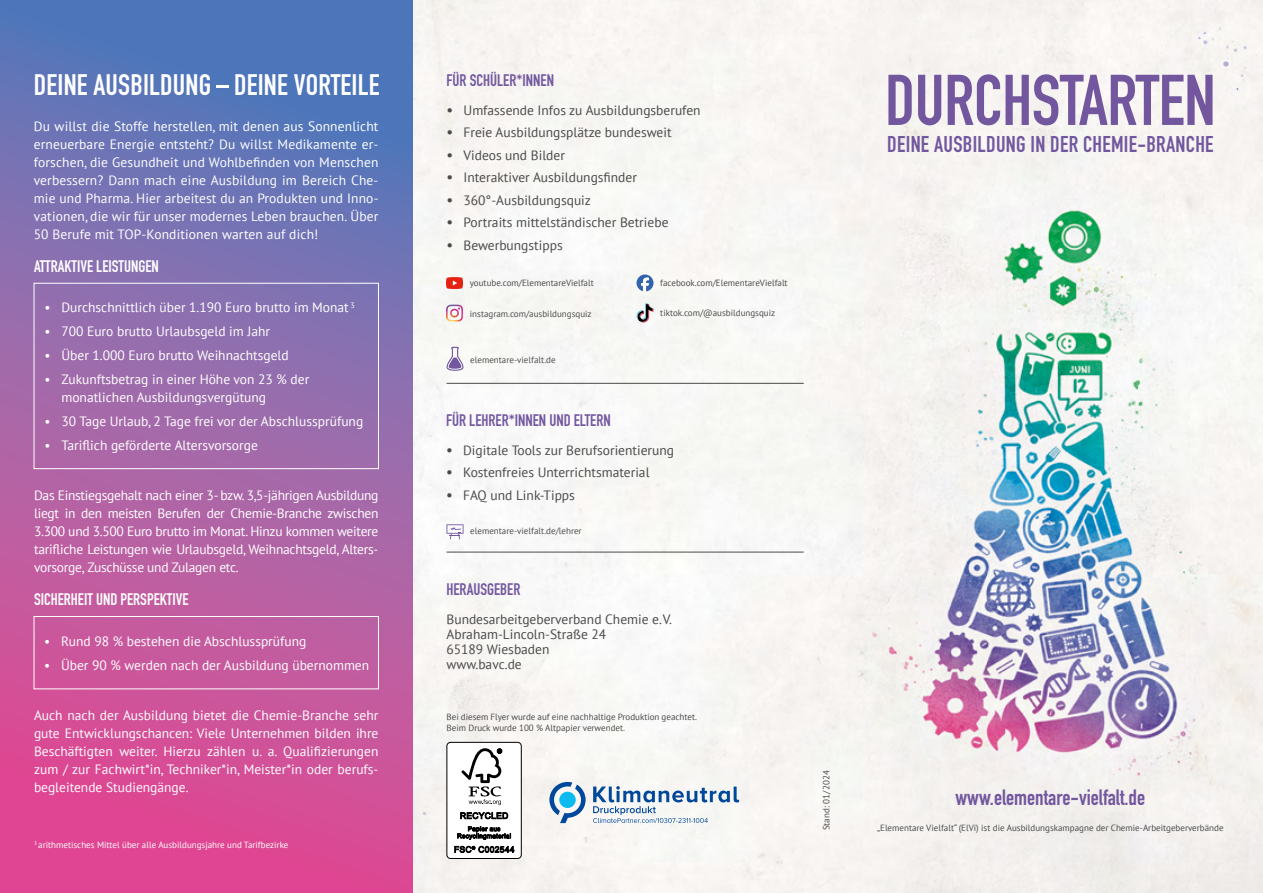
<style>
.page{position:relative;width:1263px;height:893px;background:#fff}
.page>*{position:absolute;margin:0;border:0;box-sizing:border-box;transform-origin:0 0}
.t1{font:70.5px "DIN Engschrift LT Pro";letter-spacing:-.005em;color:#72579f}
.t2{font:29.25px "DIN Engschrift LT Pro";letter-spacing:.005em;color:#fff}
.t3{font:22.5px "DIN Engschrift LT Pro";letter-spacing:.015em;color:#72579f}
.t4{font:21.9px "DIN Engschrift LT Pro";color:#72579f}
.t5{font:16.5px "DIN Engschrift LT Pro";color:#72579f}
.t6{font:16.5px "DIN Engschrift LT Pro";color:#fff}
.t7{font:13.5px/18px "PT Sans";color:#fff;text-align:justify}
.t8{font:13.5px/15px "PT Sans";color:#4a4a49}
.t9{font:9px/10.4px "PT Sans";color:#4a4a49}
.t10{font:9px "PT Sans";color:#fff}
.s1{font-size:15px}
</style>
<div class="page">
<img style="left:412px;top:0;width:851px;height:893px">
<svg style="left:0;top:0;width:412px;height:893px;background:#9d64a8"></svg>
<svg style="left:446px;top:347px;width:18px;height:24px"></svg>
<hr style="left:446px;top:383px;width:358px;height:1px;background:#4a4a49">
<svg style="left:446px;top:524px;width:17px;height:15px"></svg>
<hr style="left:446px;top:552px;width:358px;height:1px;background:#4a4a49">
<svg style="left:216px;top:85px;width:13px;height:3px"></svg>
<svg style="left:636px;top:274px;width:17px;height:17px"></svg>
<svg style="left:446px;top:305px;width:17px;height:17px"></svg>
<svg style="left:446px;top:277px;width:17px;height:12px"></svg>
<svg style="left:636px;top:303px;width:17px;height:20px"></svg>
<div style="left:34px;top:283px;width:345px;height:186px;border:1px solid #fff"></div>
<div style="left:34px;top:616px;width:345px;height:73px;border:1px solid #fff"></div>
<div style="left:447px;top:742px;width:74px;height:116px;background:#fff;border-radius:4px"></div>
<div style="left:446px;top:742px;width:76px;height:117px;border:1px solid #000;border-radius:4px"></div>
<svg style="left:461px;top:748px;width:41px;height:57px"></svg>
<svg style="left:460px;top:812px;width:48px;height:7px"></svg>
<svg style="left:457px;top:826px;width:54px;height:14px"></svg>
<svg style="left:454px;top:846px;width:60px;height:7px"></svg>
<svg style="left:549px;top:782px;width:37px;height:41px"></svg>
<svg style="left:593px;top:786px;width:146px;height:37px"></svg>
<h2 class="t2" style="left:34px;top:68px;width:347px">DEINE AUSBILDUNG DEINE VORTEILE</h2>
<p class="t7" style="left:34px;top:117px;width:346px">Du willst die Stoffe herstellen, mit denen aus Sonnenlicht erneuerbare Energie entsteht? Du willst Medikamente er&shy;forschen, die Gesundheit und Wohlbefinden von Menschen verbessern? Dann mach eine Ausbildung im Bereich Che&shy;mie und Pharma. Hier arbeitest du an Produkten und Inno&shy;vationen, die wir für unser modernes Leben brauchen. Über 50 Berufe mit TOP-Konditionen warten auf dich!</p>
<p class="t6" style="left:34px;top:256px;width:126px">ATTRAKTIVE LEISTUNGEN</p>
<p class="t7" style="left:44px;top:298px;width:312px">• Durchschnittlich über 1.190 Euro brutto im Monat <sup>3</sup></p>
<p class="t7" style="left:44px;top:322px;width:227px">• 700 Euro brutto Urlaubsgeld im Jahr</p>
<p class="t7" style="left:44px;top:346px;width:246px">• Über 1.000 Euro brutto Weihnachtsgeld</p>
<p class="t7" style="left:61px;top:370px;width:249px;text-indent:-17px">• Zukunftsbetrag in einer Höhe von 23 % der monatlichen Ausbildungsvergütung</p>
<p class="t7" style="left:44px;top:412px;width:320px">• 30 Tage Urlaub, 2 Tage frei vor der Abschlussprüfung</p>
<p class="t7" style="left:44px;top:436px;width:215px">• Tariflich geförderte Altersvorsorge</p>
<p class="t7" style="left:34px;top:486px;width:346px">Das Einstiegsgehalt nach einer 3- bzw. 3,5-jährigen Ausbildung liegt in den meisten Berufen der Chemie-Branche zwischen 3.300 und 3.500 Euro brutto im Monat. Hinzu kommen weitere tarifliche Leistungen wie Urlaubsgeld, Weihnachtsgeld, Alters&shy;vorsorge, Zuschüsse und Zulagen etc.</p>
<p class="t6" style="left:34px;top:589px;width:156px">SICHERHEIT UND PERSPEKTIVE</p>
<p class="t7" style="left:44px;top:632px;width:264px">• Rund 98 % bestehen die Abschlussprüfung</p>
<p class="t7" style="left:44px;top:656px;width:327px">• Über 90 % werden nach der Ausbildung übernommen</p>
<p class="t7" style="left:34px;top:706px;width:346px">Auch nach der Ausbildung bietet die Chemie-Branche sehr gute Entwicklungschancen: Viele Unternehmen bilden ihre Beschäftigten weiter. Hierzu zählen u. a. Qualifizierungen zum / zur Fachwirt*in, Techniker*in, Meister*in oder berufs&shy;begleitende Studiengänge.</p>
<p class="t10" style="left:34px;top:839px;width:256px"><sup>3</sup> arithmetisches Mittel über alle Ausbildungsjahre und Tarifbezirke</p>
<p class="t5" style="left:446px;top:71px;width:109px">FÜR SCHÜLER*INNEN</p>
<p class="t8" style="left:446px;top:102px;width:256px"><span class="s1">•</span> Umfassende Infos zu Ausbildungsberufen</p>
<p class="t8" style="left:446px;top:125px;width:227px"><span class="s1">•</span> Freie Ausbildungsplätze bundesweit</p>
<p class="t8" style="left:446px;top:147px;width:120px"><span class="s1">•</span> Videos und Bilder</p>
<p class="t8" style="left:446px;top:170px;width:192px"><span class="s1">•</span> Interaktiver Ausbildungsfinder</p>
<p class="t8" style="left:446px;top:192px;width:146px"><span class="s1">•</span> 360°-Ausbildungsquiz</p>
<p class="t8" style="left:446px;top:215px;width:223px"><span class="s1">•</span> Portraits mittelständischer Betriebe</p>
<p class="t8" style="left:446px;top:237px;width:118px"><span class="s1">•</span> Bewerbungstipps</p>
<p class="t9" style="left:470px;top:278px;width:125px">youtube.com/ElementareVielfalt</p>
<p class="t9" style="left:470px;top:308px;width:123px">instagram.com/ausbildungsquiz</p>
<p class="t9" style="left:470px;top:354px;width:87px">elementare-vielfalt.de</p>
<p class="t9" style="left:660px;top:278px;width:129px">facebook.com/ElementareVielfalt</p>
<p class="t9" style="left:660px;top:308px;width:116px">tiktok.com/@ausbildungsquiz</p>
<p class="t5" style="left:446px;top:411px;width:166px">FÜR LEHRER*INNEN UND ELTERN</p>
<p class="t8" style="left:446px;top:442px;width:229px"><span class="s1">•</span> Digitale Tools zur Berufsorientierung</p>
<p class="t8" style="left:446px;top:465px;width:205px"><span class="s1">•</span> Kostenfreies Unterrichtsmaterial</p>
<p class="t8" style="left:446px;top:487px;width:130px"><span class="s1">•</span> FAQ und Link-Tipps</p>
<p class="t9" style="left:470px;top:526px;width:113px">elementare-vielfalt.de/lehrer</p>
<p class="t5" style="left:446px;top:580px;width:75px">HERAUSGEBER</p>
<p class="t8" style="left:446px;top:611px;width:227px">Bundesarbeitgeberverband Chemie e.V.<br>Abraham-Lincoln-Straße 24<br>65189 Wiesbaden<br>www.bavc.de</p>
<p class="t9" style="left:446px;top:712px;width:252px">Bei diesem Flyer wurde auf eine nachhaltige Produktion geachtet.<br>Beim Druck wurde 100 % Altpapier verwendet.</p>
<p class="t9" style="left:821px;top:830px;width:62px;rotate:-90deg">Stand: 01/2024</p>
<h1 class="t1" style="left:885px;top:59px;width:332px">DURCHSTARTEN</h1>
<h3 class="t3" style="left:887px;top:131px;width:328px">DEINE AUSBILDUNG IN DER CHEMIE-BRANCHE</h3>
<h3 class="t4" style="left:955px;top:785px;width:191px">www.elementare-vielfalt.de</h3>
<p class="t9" style="left:877px;top:822px;width:348px">„Elementare Vielfalt“ (ElVi) ist die Ausbildungskampagne der Chemie-Arbeitgeberverbände</p>
</div>
